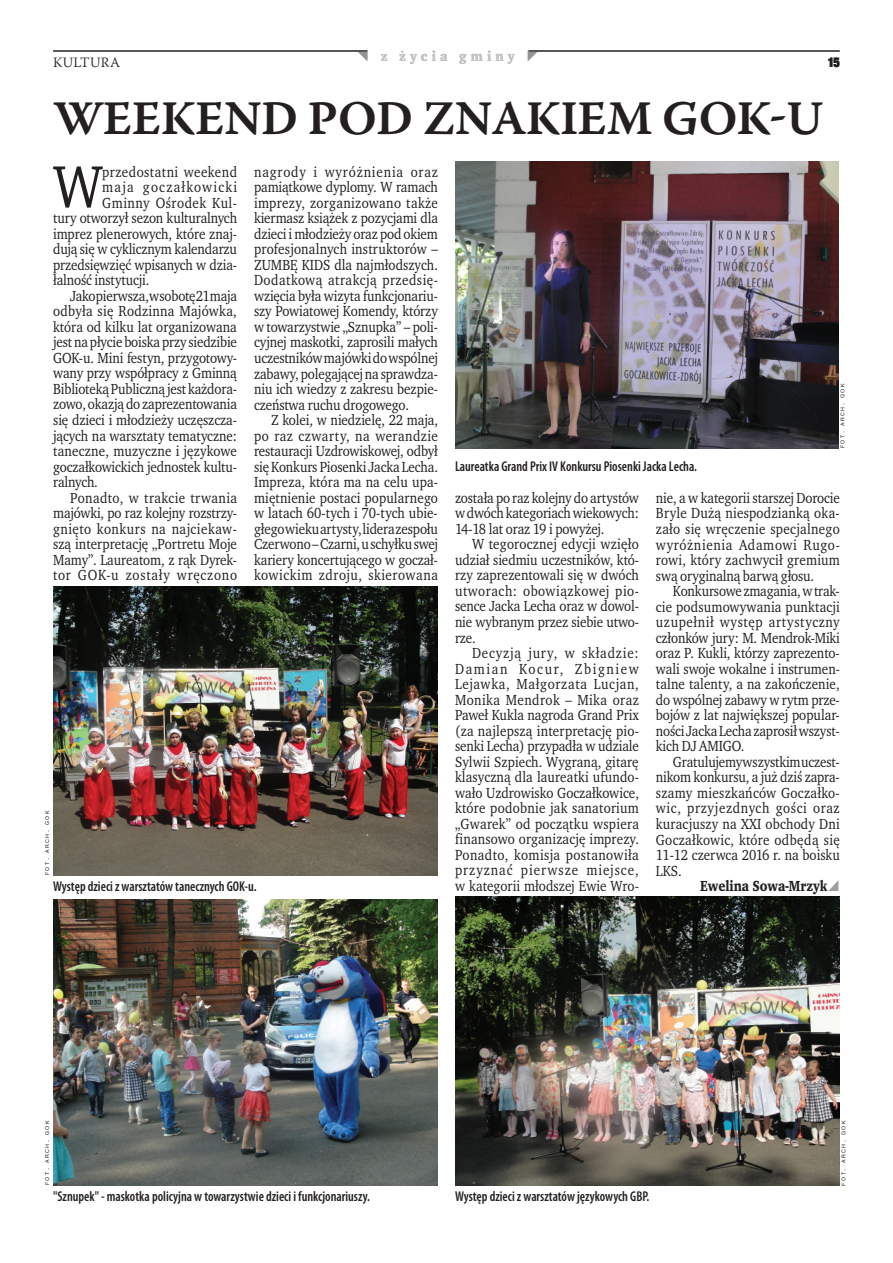
<style>
.page{position:relative;width:893px;height:1263px;background:#fff}
.page>*{position:absolute;margin:0;border:0;box-sizing:border-box;transform-origin:0 0}
.t1{font:61.2px "Wro Text";color:#231f20;scale:.93 1}
.t2{font:48px "Warnock Pro Semibold Capt";letter-spacing:-.01em;color:#231f20}
.t3{font:15px/15.6px "Wro Text";letter-spacing:-.005em;color:#231f20;text-align:justify;scale:.93 1}
.t4{font:15px "Wro Text";letter-spacing:.03em;color:#231f20;scale:.93 1}
.t5{font:15px "Wro Text";letter-spacing:.035em;color:#231f20;scale:.93 1}
.t6{font:15px "Wro Text";letter-spacing:.015em;color:#231f20;scale:.93 1}
.t7{font:15px "Wro Text";letter-spacing:.02em;color:#231f20;scale:.93 1}
.t8{font:15px "Wro Text";letter-spacing:.055em;color:#231f20;scale:.93 1}
.t9{font:15px "Wro Text";letter-spacing:.085em;color:#231f20;scale:.93 1}
.t10{font:700 15px "Wro Text";color:#231f20;scale:.93 1}
.t11{font:600 condensed 14.25px "Myriad Pro";color:#231f20;scale:.94 1}
.t12{font:700 14.25px "Wro Text";letter-spacing:.29em;color:#c1c2c4}
.t13{font:300 14.25px "Warnock Pro";letter-spacing:.015em;color:#231f20}
.t14{font:700 14.25px "Wro Head";color:#231f20}
.t15{font:5.25px "Arial";letter-spacing:.285em;color:#231f20}
.s1{font-size:7.5px}
</style>
<div class="page">
<hr style="left:53px;top:51px;width:314px;height:1px;background:#231f20">
<hr style="left:529px;top:51px;width:311px;height:1px;background:#231f20">
<img style="left:53px;top:587px;width:385px;height:288px">
<img style="left:53px;top:899px;width:385px;height:286px">
<img style="left:455px;top:161px;width:383px;height:287px">
<img style="left:455px;top:897px;width:385px;height:288px">
<p class="t13" style="left:53px;top:53px;width:68px">KULTURA</p>
<p class="t12" style="left:381px;top:47px;width:135px">z życia gminy</p>
<p class="t14" style="left:828px;top:53px;width:14px">15</p>
<h2 class="t2" style="left:53px;top:90px;width:769px">WEEKEND POD ZNAKIEM GOK-U</h2>
<h1 class="t1" style="left:53px;top:148px;width:55px">W</h1>
<p class="t4" style="left:102px;top:162px;width:147px">przedostatni weekend</p>
<p class="t9" style="left:102px;top:178px;width:146px">maja goczałkowicki</p>
<p class="t5" style="left:102px;top:193px;width:146px">Gminny Ośrodek Kul-</p>
<p class="t3" style="left:53px;top:210px;width:199px">tury otworzył sezon kulturalnych</p>
<p class="t3" style="left:53px;top:226px;width:199px">imprez plenerowych, które znaj-</p>
<p class="t3" style="left:53px;top:241px;width:199px">dują się w cyklicznym kalendarzu</p>
<p class="t3" style="left:53px;top:257px;width:199px">przedsięwzięć wpisanych w dzia-</p>
<p class="t3" style="left:53px;top:272px;width:105px">łalność instytucji.</p>
<p class="t3" style="left:70px;top:288px;width:181px">Jako pierwsza, w sobotę 21 maja</p>
<p class="t7" style="left:53px;top:302px;width:199px">odbyła się Rodzinna Majówka,</p>
<p class="t3" style="left:53px;top:319px;width:199px">która od kilku lat organizowana</p>
<p class="t3" style="left:53px;top:334px;width:199px">jest na płycie boiska przy siedzibie</p>
<p class="t3" style="left:53px;top:350px;width:199px">GOK-u. Mini festyn, przygotowy-</p>
<p class="t3" style="left:53px;top:365px;width:199px">wany przy współpracy z Gminną</p>
<p class="t3" style="left:53px;top:381px;width:199px">Biblioteką Publiczną jest każdora-</p>
<p class="t3" style="left:53px;top:397px;width:199px">zowo, okazją do zaprezentowania</p>
<p class="t3" style="left:53px;top:412px;width:199px">się dzieci i młodzieży uczęszcza-</p>
<p class="t3" style="left:53px;top:428px;width:199px">jących na warsztaty tematyczne:</p>
<p class="t6" style="left:53px;top:442px;width:199px">taneczne, muzyczne i językowe</p>
<p class="t3" style="left:53px;top:459px;width:199px">goczałkowickich jednostek kultu-</p>
<p class="t3" style="left:53px;top:474px;width:50px">ralnych.</p>
<p class="t4" style="left:70px;top:488px;width:181px">Ponadto, w trakcie trwania</p>
<p class="t3" style="left:53px;top:505px;width:199px">majówki, po raz kolejny rozstrzy-</p>
<p class="t5" style="left:53px;top:519px;width:199px">gnięto konkurs na najciekaw-</p>
<p class="t3" style="left:53px;top:536px;width:199px">szą interpretację „Portretu Moje</p>
<p class="t3" style="left:53px;top:552px;width:199px">Mamy”. Laureatom, z rąk Dyrek-</p>
<p class="t8" style="left:53px;top:566px;width:199px">tor GOK-u zostały wręczono</p>
<p class="t3" style="left:254px;top:164px;width:199px">nagrody i wyróżnienia oraz pamiątkowe dyplomy. W ramach imprezy, zorganizowano także kiermasz książek z pozycjami dla dzieci i młodzieży oraz pod okiem profesjonalnych instruktorów – ZUMBĘ KIDS dla najmłodszych.<br>Dodatkową atrakcją przedsię&shy;wzięcia była wizyta funkcjonariu&shy;szy Powiatowej Komendy, którzy w towarzystwie „Sznupka” – poli&shy;cyjnej maskotki, zaprosili małych uczestników majówki do wspólnej zabawy, polegającej na sprawdza&shy;niu ich wiedzy z zakresu bezpie&shy;czeństwa ruchu drogowego.</p>
<p class="t3" style="left:254px;top:412px;width:199px;text-indent:17px">Z kolei, w niedzielę, 22 maja, po raz czwarty, na werandzie restauracji Uzdrowiskowej, odbył się Konkurs Piosenki Jacka Lecha.<br>Impreza, która ma na celu upa&shy;miętnienie postaci popularnego w latach 60-tych i 70-tych ubie&shy;głego wieku artysty, lidera zespołu Czerwono – Czarni, u schyłku swej kariery koncertującego w goczał&shy;kowickim zdroju, skierowana</p>
<p class="t15" style="left:44px;top:875px;width:66px;rotate:-90deg">fot<span class="s1">.</span> arch<span class="s1">.</span> gok</p>
<p class="t11" style="left:53px;top:877px;width:218px">Występ dzieci z warsztatów tanecznych GOK-u.</p>
<p class="t11" style="left:455px;top:458px;width:259px">Laureatka Grand Prix IV Konkursu Piosenki Jacka Lecha.</p>
<p class="t15" style="left:839px;top:448px;width:66px;rotate:-90deg">fot<span class="s1">.</span> arch<span class="s1">.</span> gok</p>
<p class="t3" style="left:455px;top:490px;width:199px">została po raz kolejny do artystów w dwóch kategoriach wiekowych:<br>14-18 lat oraz 19 i powyżej.</p>
<p class="t3" style="left:455px;top:536px;width:199px;text-indent:17px">W tegorocznej edycji wzięło udział siedmiu uczestników, któ&shy;rzy zaprezentowali się w dwóch utworach: obowiązkowej pio&shy;sence Jacka Lecha oraz w dowol&shy;nie wybranym przez siebie utwo&shy;rze.</p>
<p class="t3" style="left:455px;top:645px;width:199px;text-indent:17px">Decyzją jury, w składzie:<br>Damian Kocur, Zbigniew Lejawka, Małgorzata Lucjan, Monika Mendrok – Mika oraz Paweł Kukla nagroda Grand Prix (za najlepszą interpretację pio&shy;senki Lecha) przypadła w udziale Sylwii Szpiech. Wygraną, gitarę klasyczną dla laureatki ufundo&shy;wało Uzdrowisko Goczałkowice, które podobnie jak sanatorium „Gwarek” od początku wspiera finansowo organizację imprezy.<br>Ponadto, komisja postanowiła przyznać pierwsze miejsce, w kategorii młodszej Ewie Wro-</p>
<p class="t3" style="left:656px;top:490px;width:199px">nie, a w kategorii starszej Dorocie Bryle Dużą niespodzianką oka&shy;zało się wręczenie specjalnego wyróżnienia Adamowi Rugo&shy;rowi, który zachwycił gremium swą oryginalną barwą głosu.</p>
<p class="t3" style="left:656px;top:583px;width:199px;text-indent:17px">Konkursowe zmagania, w trak&shy;cie podsumowywania punktacji uzupełnił występ artystyczny członków jury: M. Mendrok-Miki oraz P. Kukli, którzy zaprezento&shy;wali swoje wokalne i instrumen&shy;talne talenty, a na zakończenie, do wspólnej zabawy w rytm prze&shy;bojów z lat największej popular&shy;ności Jacka Lecha zaprosił wszyst&shy;kich DJ AMIGO.</p>
<p class="t3" style="left:656px;top:754px;width:199px;text-indent:17px">Gratulujemy wszystkim uczest&shy;nikom konkursu, a już dziś zapra&shy;szamy mieszkańców Goczałko&shy;wic, przyjezdnych gości oraz kuracjuszy na XXI obchody Dni Goczałkowic, które odbędą się 11-12 czerwca 2016 r. na boisku LKS.</p>
<p class="t10" style="left:700px;top:877px;width:138px">Ewelina Sowa-Mrzyk</p>
<p class="t15" style="left:44px;top:1185px;width:66px;rotate:-90deg">fot<span class="s1">.</span> arch<span class="s1">.</span> gok</p>
<p class="t11" style="left:53px;top:1187px;width:339px">"Sznupek" - maskotka policyjna w towarzystwie dzieci i funkcjonariuszy.</p>
<p class="t11" style="left:455px;top:1187px;width:208px">Występ dzieci z warsztatów językowych GBP.</p>
<p class="t15" style="left:840px;top:1185px;width:66px;rotate:-90deg">fot<span class="s1">.</span> arch<span class="s1">.</span> gok</p>
</div>
